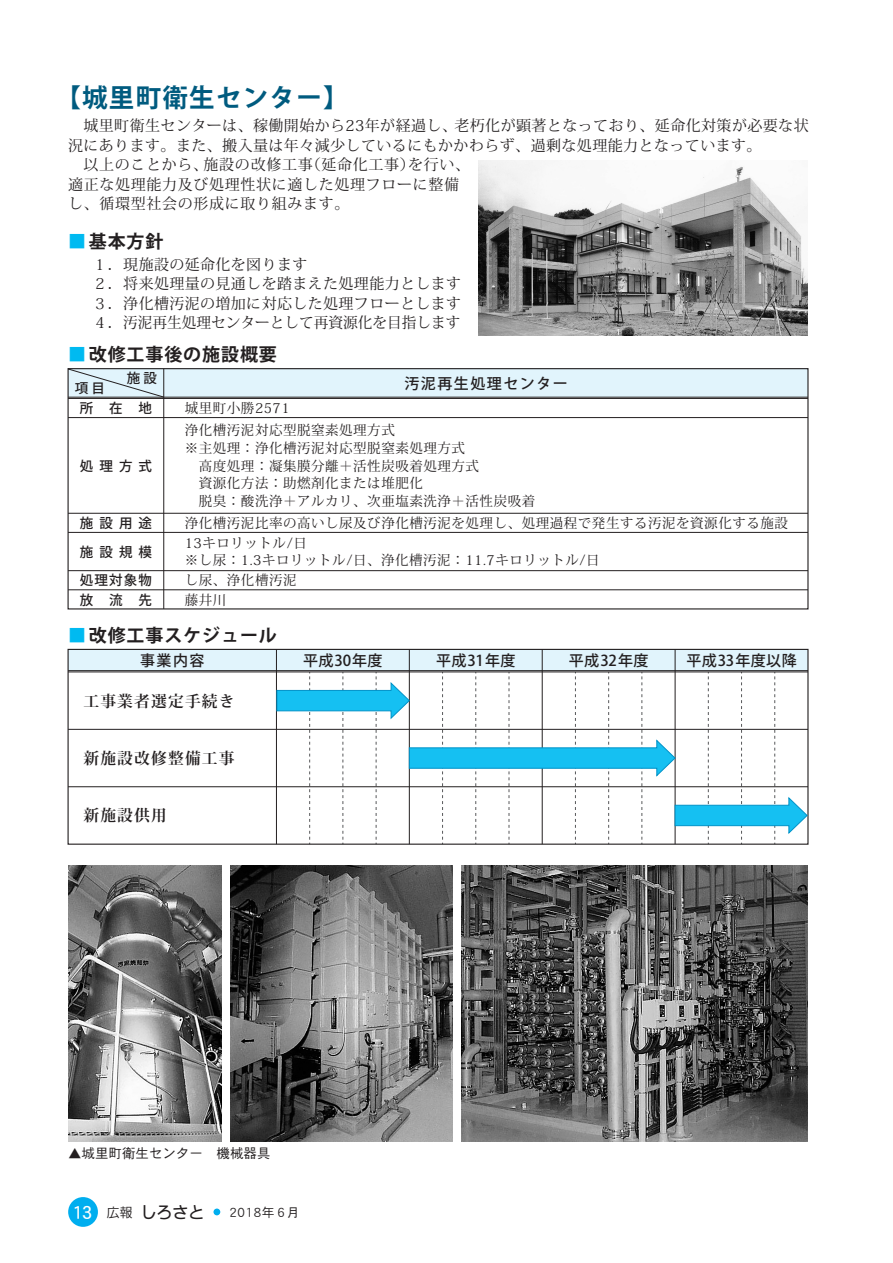
<style>
.page{position:relative;width:893px;height:1263px;background:#fff}
.page>*{position:absolute;margin:0;border:0;box-sizing:border-box;transform-origin:0 0}
.t1{font:700 25.5px "Koz Go Pro";letter-spacing:.05em;color:#005b7f}
.t2{font:700 18px "Koz Go Pro";letter-spacing:.05em;color:#231f20}
.t3{font:15.9px "DFUD Gothic Std W6";color:#231f20}
.t4{font:700 15.75px "Koz Min Pro";letter-spacing:.075em;color:#231f20}
.t5{font:15px/19.5px "Koz Min Pro";letter-spacing:.03em;color:#231f20}
.t6{font:500 15px "Koz Go Pro";letter-spacing:.075em;color:#231f20}
.t7{font:500 15px "Koz Go Pro";letter-spacing:.1em;color:#231f20}
.t8{font:500 15px "Koz Go Pro";letter-spacing:.025em;color:#231f20}
.t9{font:13.5px/17.7px "Koz Min Pro";letter-spacing:.04em;color:#231f20}
.t10{font:500 13.5px/19.2px "Koz Go Pro";letter-spacing:.455em;color:#231f20}
.t11{font:13.5px "DFHS Gothic Std W3";color:#231f20}
.t12{font:12.75px "DFHS Gothic R Pro 6 N W3";letter-spacing:.05em;color:#231f20}
.s1{color:#00baf1}
.s2{font-family:"DFHS Gothic R Pro 6 N W5";font-size:18px;color:#fff}
.s3{font-family:"DFUD Gothic Std W4";font-size:12.75px}
</style>
<div class="page">
<div style="left:213px;top:1208px;width:7px;height:7px;background:#00aeef;border-radius:50%"></div>
<div style="left:68px;top:1197px;width:30px;height:30px;background:#00aeef;border-radius:50%"></div>
<div style="left:68px;top:369px;width:740px;height:28px;background:#e1f4fc"></div>
<div style="left:68px;top:368px;width:740px;height:241px;border:1px solid #231f20"></div>
<hr style="left:68px;top:398px;width:740px;height:1px;background:#231f20">
<hr style="left:68px;top:397px;width:740px;height:1px;background:#231f20">
<hr style="left:68px;top:417px;width:740px;height:1px;background:#231f20">
<hr style="left:68px;top:513px;width:740px;height:1px;background:#231f20">
<hr style="left:68px;top:589px;width:740px;height:1px;background:#231f20">
<hr style="left:68px;top:570px;width:740px;height:1px;background:#231f20">
<hr style="left:68px;top:532px;width:740px;height:1px;background:#231f20">
<hr style="left:163px;top:369px;width:1px;height:240px;background:#231f20">
<svg style="left:68px;top:368px;width:96px;height:30px"></svg>
<div style="left:68px;top:649px;width:740px;height:22px;background:#e1f4fc"></div>
<hr style="left:68px;top:729px;width:740px;height:1px;background:#231f20">
<hr style="left:68px;top:672px;width:740px;height:1px;background:#231f20">
<hr style="left:68px;top:670px;width:740px;height:1px;background:#231f20">
<hr style="left:68px;top:786px;width:740px;height:1px;background:#231f20">
<hr style="left:276px;top:649px;width:1px;height:195px;background:#231f20">
<hr style="left:409px;top:649px;width:1px;height:195px;background:#231f20">
<hr style="left:542px;top:649px;width:1px;height:195px;background:#231f20">
<hr style="left:675px;top:649px;width:1px;height:195px;background:#231f20">
<svg style="left:276px;top:672px;width:532px;height:172px"></svg>
<img style="left:478px;top:160px;width:330px;height:176px">
<img style="left:230px;top:865px;width:223px;height:277px">
<img style="left:68px;top:865px;width:154px;height:277px">
<img style="left:461px;top:865px;width:347px;height:277px">
<h1 class="t1" style="left:55px;top:81px;width:295px">【城里町衛生センター】</h1>
<p class="t5" style="left:83px;top:115px;width:727px">城里町衛生センターは、稼働開始から23年が経過し、老朽化が顕著となっており、延命化対策が必要な状</p>
<p class="t5" style="left:68px;top:135px;width:695px">況にあります。また、搬入量は年々減少しているにもかかわらず、過剰な処理能力となっています。</p>
<p class="t5" style="left:83px;top:154px;width:388px">以上のことから、施設の改修工事（延命化工事）を行い、</p>
<p class="t5" style="left:68px;top:174px;width:393px">適正な処理能力及び処理性状に適した処理フローに整備</p>
<p class="t5" style="left:68px;top:193px;width:283px">し、循環型社会の形成に取り組みます。</p>
<p class="t2" style="left:68px;top:230px;width:97px"><span class="s1">■</span>基本方針</p>
<p class="t5" style="left:68px;top:254px;width:395px">　 １．現施設の延命化を図ります<br>　 ２．将来処理量の見通しを踏まえた処理能力とします　 ３．浄化槽汚泥の増加に対応した処理フローとします　 ４．汚泥再生処理センターとして再資源化を目指します</p>
<p class="t2" style="left:68px;top:343px;width:210px"><span class="s1">■</span>改修工事後の施設概要</p>
<p class="t10" style="left:75px;top:379px;width:32px">項 目</p>
<p class="t10" style="left:127px;top:369px;width:32px">施 設</p>
<p class="t7" style="left:404px;top:373px;width:165px">汚泥再生処理センター</p>
<p class="t10" style="left:80px;top:399px;width:74px">所 在 地</p>
<p class="t10" style="left:80px;top:457px;width:74px">処理方式</p>
<p class="t10" style="left:80px;top:514px;width:74px">施設用途</p>
<p class="t10" style="left:80px;top:543px;width:74px">施設規模</p>
<p class="t10" style="left:80px;top:571px;width:74px">処理対象物放 流 先</p>
<p class="t9" style="left:185px;top:399px;width:106px">城里町小勝2571</p>
<p class="t9" style="left:185px;top:421px;width:352px">浄化槽汚泥対応型脱窒素処理方式<br>※主処理：浄化槽汚泥対応型脱窒素処理方式<br>　高度処理：凝集膜分離＋活性炭吸着処理方式<br>　資源化方法：助燃剤化または堆肥化<br>　脱臭：酸洗浄＋アルカリ、次亜塩素洗浄＋活性炭吸着</p>
<p class="t9" style="left:185px;top:534px;width:416px;line-height:16.5px">13キロリットル/日<br>※し尿：1.3キロリットル/日、浄化槽汚泥：11.7キロリットル/日</p>
<p class="t9" style="left:185px;top:514px;width:605px">浄化槽汚泥比率の高いし尿及び浄化槽汚泥を処理し、処理過程で発生する汚泥を資源化する施設</p>
<p class="t9" style="left:185px;top:570px;width:113px;line-height:19.2px">し尿、浄化槽汚泥藤井川</p>
<p class="t2" style="left:68px;top:624px;width:210px"><span class="s1">■</span>改修工事スケジュール</p>
<p class="t6" style="left:140px;top:651px;width:66px">事業内容</p>
<p class="t6" style="left:303px;top:651px;width:81px">平成30年度</p>
<p class="t6" style="left:436px;top:651px;width:81px">平成31年度</p>
<p class="t6" style="left:569px;top:651px;width:81px">平成32年度</p>
<p class="t8" style="left:686px;top:651px;width:112px">平成33年度以降</p>
<p class="t4" style="left:83px;top:689px;width:153px">工事業者選定手続き</p>
<p class="t4" style="left:83px;top:747px;width:153px">新施設改修整備工事</p>
<p class="t4" style="left:83px;top:804px;width:85px">新施設供用</p>
<p class="t11" style="left:68px;top:1146px;width:204px">▲城里町衛生センター　機械器具</p>
<p class="t3" style="left:73px;top:1199px;width:133px"><span class="s2">13</span> <span class="s3">広報</span> しろさと</p>
<p class="t12" style="left:229px;top:1205px;width:72px">2018年 6月</p>
</div>
